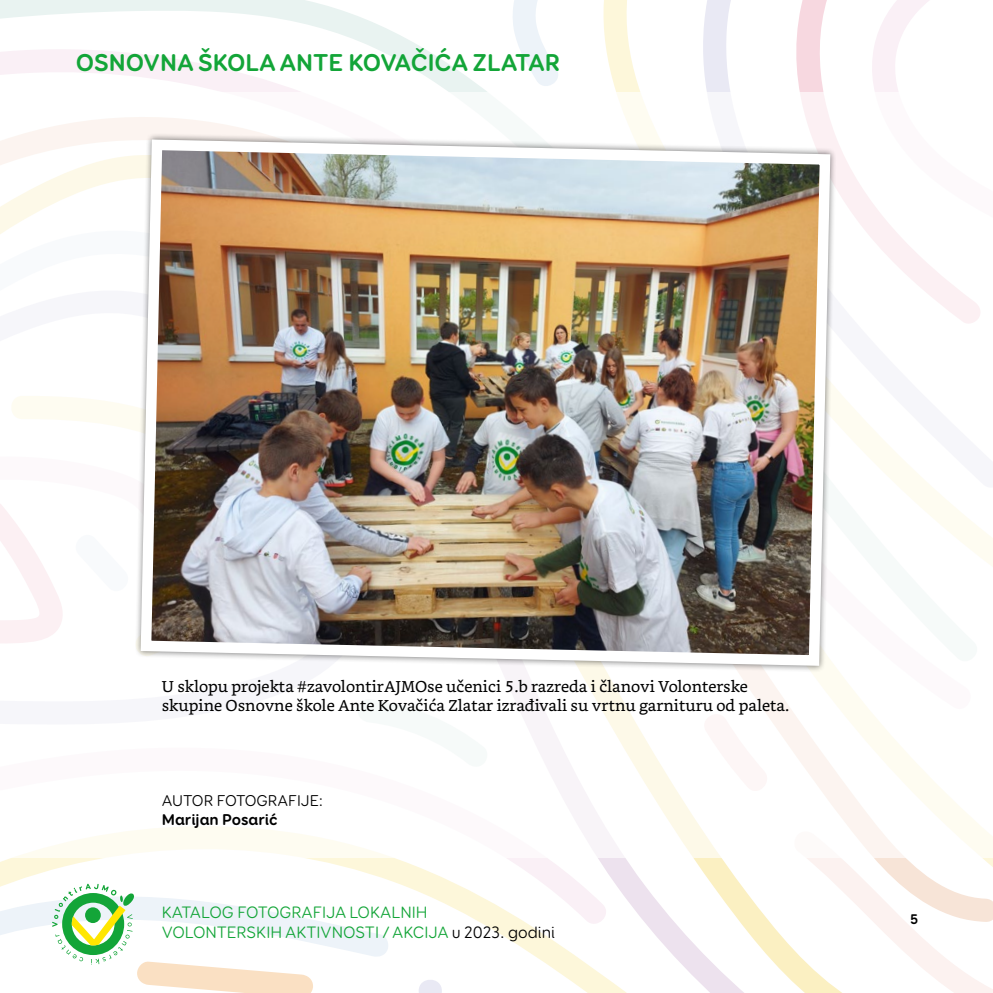
<style>
.page{position:relative;width:993px;height:993px;background:#fff}
.page>*{position:absolute;margin:0;border:0;box-sizing:border-box;transform-origin:0 0}
.t1{font:700 24.5px "Booster Next FY";color:#13a538}
.t2{font:16.62px/19.9px "Booster Next FY";color:#13a538}
.t3{font:15.75px/18.9px "Bookerly";color:#000}
.t4{font:15.75px/18.9px "Booster Next FY";color:#000}
.t5{font:700 14px "Booster Next FY";color:#000}
.s1{font-weight:700}
.s2{color:#000}
</style>
<div class="page">
<svg style="left:0;top:0;width:416px;height:44px"></svg>
<svg style="left:0;top:44px;width:487px;height:48px"></svg>
<svg style="left:610px;top:0;width:319px;height:92px"></svg>
<svg style="left:513px;top:0;width:97px;height:86px"></svg>
<svg style="left:410px;top:0;width:6px;height:5px"></svg>
<svg style="left:494px;top:857px;width:481px;height:135px"></svg>
<svg style="left:419px;top:980px;width:23px;height:12px"></svg>
<svg style="left:0;top:857px;width:613px;height:73px"></svg>
<svg style="left:0;top:882px;width:389px;height:110px"></svg>
<img style="left:135px;top:134px;width:700px;height:537px">
<p class="t1" style="left:76px;top:47px;width:485px">OSNOVNA ŠKOLA ANTE KOVAČIĆA ZLATAR</p>
<p class="t3" style="left:162px;top:677px;width:628px">U sklopu projekta #zavolontirAJMOse učenici 5.b razreda i članovi Volonterske skupine Osnovne škole Ante Kovačića Zlatar izrađivali su vrtnu garnituru od paleta.</p>
<p class="t4" style="left:162px;top:791px;width:163px">AUTOR FOTOGRAFIJE:<br><span class="s1">Marijan Posarić</span></p>
<p class="t2" style="left:162px;top:901px;width:394px">KATALOG FOTOGRAFIJA LOKALNIH<br>VOLONTERSKIH AKTIVNOSTI / AKCIJA <span class="s2">u 2023. godini</span></p>
<p class="t5" style="left:909px;top:909px;width:10px">5</p>
</div>
